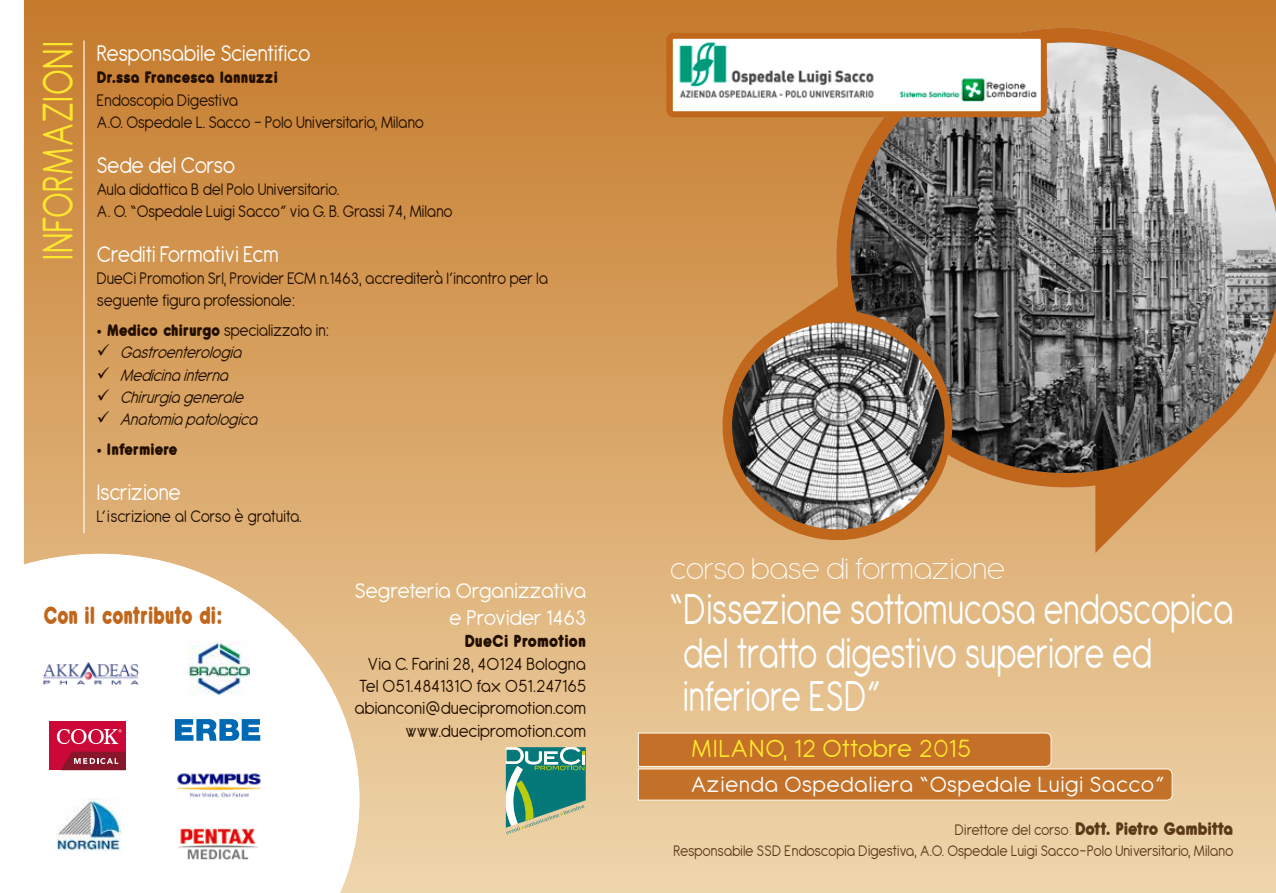
<style>
.page{position:relative;width:1276px;height:893px;background:#fff}
.page>*{position:absolute;margin:0;border:0;box-sizing:border-box;transform-origin:0 0}
.t1{font:46.8px/43.5px "Antipasto";letter-spacing:-.01em;color:#fff;scale:.77 1}
.t2{font:46.8px "Antipasto";letter-spacing:.03em;color:#ffe72e;scale:.77 1}
.t3{font:200 33px "Antipasto";letter-spacing:-.01em;color:#fff}
.t4{font:800 27.3px "Antipasto";letter-spacing:-.015em;color:#c0671c;scale:.77 1}
.t5{font:27px "Antipasto";letter-spacing:.05em;color:#ffe72e}
.t6{font:24.45px "Antipasto";letter-spacing:-.015em;color:#fff;scale:.91 1}
.t7{font:24px "Antipasto";letter-spacing:.02em;color:#fff}
.t8{font:23.1px/26.7px "Antipasto";letter-spacing:-.01em;color:#fff;text-align:right}
.t9{font:800 19.8px "Antipasto";letter-spacing:-.035em;color:#5b3a1a;scale:.91 1}
.t10{font:19.05px/22.2px "Antipasto";letter-spacing:-.01em;color:#220f00;text-align:right;scale:.95 1}
.t11{font:800 19.05px "Antipasto";letter-spacing:-.01em;color:#220f00;scale:.91 1}
.t12{font:18.15px/22.2px "Antipasto";letter-spacing:-.015em;color:#220f00;scale:.91 1}
.t13{font:italic 18.15px "Antipasto";color:#220f00;scale:.91 1}
.t14{font:800 18.15px "Antipasto";letter-spacing:-.015em;color:#220f00;scale:.91 1}
.t15{font:16.5px "Antipasto";letter-spacing:-.01em;color:#5b3a1a;scale:.91 1}
.s1{font-weight:800}
.s2{font-weight:400;font-size:16.5px}
.s3{font-weight:200;font-size:16.5px}
</style>
<div class="page">
<div style="left:0;top:0;width:1276px;height:893px;background:linear-gradient(to bottom,#c57a2a,#efd6ac)"></div>
<svg style="left:637px;top:732px;width:536px;height:69px;background:#cc8544"></svg>
<svg style="left:836px;top:28px;width:440px;height:525px;background:#d49a5a"></svg>
<img style="left:850px;top:42px;width:426px;height:431px">
<svg style="left:712px;top:277px;width:250px;height:273px;background:#af8353"></svg>
<img style="left:732px;top:322px;width:212px;height:207px">
<svg style="left:24px;top:554px;width:335px;height:339px"></svg>
<svg style="left:0;top:0;width:24px;height:893px"></svg>
<svg style="left:506px;top:747px;width:80px;height:87px;background:#64a28e"></svg>
<hr style="left:83px;top:41px;width:2px;height:492px;background:#fff">
<img style="left:673px;top:40px;width:367px;height:70px">
<div style="left:666px;top:33px;width:381px;height:84px;border:6px solid #c0671c;border-radius:4px"></div>
<img style="left:189px;top:642px;width:60px;height:54px">
<img style="left:56px;top:799px;width:64px;height:52px">
<img style="left:43px;top:662px;width:95px;height:23px">
<img style="left:173px;top:770px;width:91px;height:30px">
<svg style="left:175px;top:719px;width:85px;height:22px"></svg>
<div style="left:49px;top:721px;width:77px;height:49px;background:#cc0839"></div>
<svg style="left:57px;top:729px;width:65px;height:15px"></svg>
<svg style="left:61px;top:752px;width:65px;height:18px"></svg>
<img style="left:176px;top:826px;width:84px;height:36px">
<svg style="left:110px;top:358px;width:17px;height:1px"></svg>
<svg style="left:110px;top:381px;width:17px;height:1px"></svg>
<svg style="left:110px;top:403px;width:17px;height:1px"></svg>
<svg style="left:110px;top:425px;width:17px;height:1px"></svg>
<h1 class="t2" style="left:31px;top:260px;width:285px;rotate:-90deg">INFORMAZIONI</h1>
<h3 class="t6" style="left:97px;top:39px;width:236px">Responsabile Scientifico</h3>
<p class="t14" style="left:97px;top:66px;width:200px">Dr.ssa Francesca Iannuzzi</p>
<p class="t12" style="left:97px;top:89px;width:361px">Endoscopia Digestiva<br>A.O. Ospedale L. Sacco - Polo Universitario, Milano</p>
<h3 class="t6" style="left:97px;top:151px;width:154px">Sede del Corso</h3>
<p class="t12" style="left:97px;top:178px;width:393px">Aula didattica B del Polo Universitario.<br>A. O. “Ospedale Luigi Sacco” via G. B. Grassi 74, Milano</p>
<h3 class="t6" style="left:97px;top:240px;width:201px">Crediti Formativi Ecm</h3>
<p class="t12" style="left:97px;top:268px;width:497px">DueCi Promotion Srl, Provider ECM n.1463, accrediterà l’incontro per la seguente figura professionale:</p>
<p class="t12" style="left:97px;top:320px;width:257px"><span class="s1">• Medico chirurgo</span> specializzato in:</p>
<p class="t13" style="left:97px;top:342px;width:166px">✓ Gastroenterologia</p>
<p class="t13" style="left:97px;top:365px;width:152px">✓ Medicinainterna</p>
<p class="t13" style="left:97px;top:387px;width:169px">✓ Chirurgiagenerale</p>
<p class="t13" style="left:97px;top:409px;width:184px">✓ Anatomiapatologica</p>
<p class="t14" style="left:97px;top:438px;width:90px">• Infermiere</p>
<h3 class="t6" style="left:97px;top:478px;width:94px">Iscrizione</h3>
<p class="t12" style="left:97px;top:506px;width:227px">L’iscrizione al Corso è gratuita.</p>
<h3 class="t4" style="left:43px;top:598px;width:234px">Con il contributo di:</h3>
<p class="t8" style="left:355px;top:578px;width:233px">Segreteria Organizzativa e Provider 1463</p>
<p class="t11" style="left:465px;top:629px;width:135px">DueCi Promotion</p>
<p class="t10" style="left:354px;top:653px;width:245px">Via C. Farini 28, 40124 Bologna<br>Tel 051.4841310 fax 051.247165 abianconi@duecipromotion.com www.duecipromotion.com</p>
<h2 class="t3" style="left:670px;top:550px;width:337px">corso base di formazione</h2>
<h1 class="t1" style="left:670px;top:589px;width:733px">“Dissezione sottomucosa endoscopica del tratto digestivo superiore ed inferiore ESD”</h1>
<h3 class="t5" style="left:691px;top:733px;width:281px">MILANO, 12 Ottobre 2015</h3>
<h3 class="t7" style="left:691px;top:770px;width:474px">Azienda Ospedaliera “Ospedale Luigi Sacco”</h3>
<p class="t9" style="left:954px;top:815px;width:308px"><span class="s2">Direttore del corso</span><span class="s3">:</span> Dott. Pietro Gambitta</p>
<p class="t15" style="left:673px;top:841px;width:617px">Responsabile SSD Endoscopia Digestiva, A.O. Ospedale Luigi Sacco-Polo Universitario, Milano</p>
</div>
